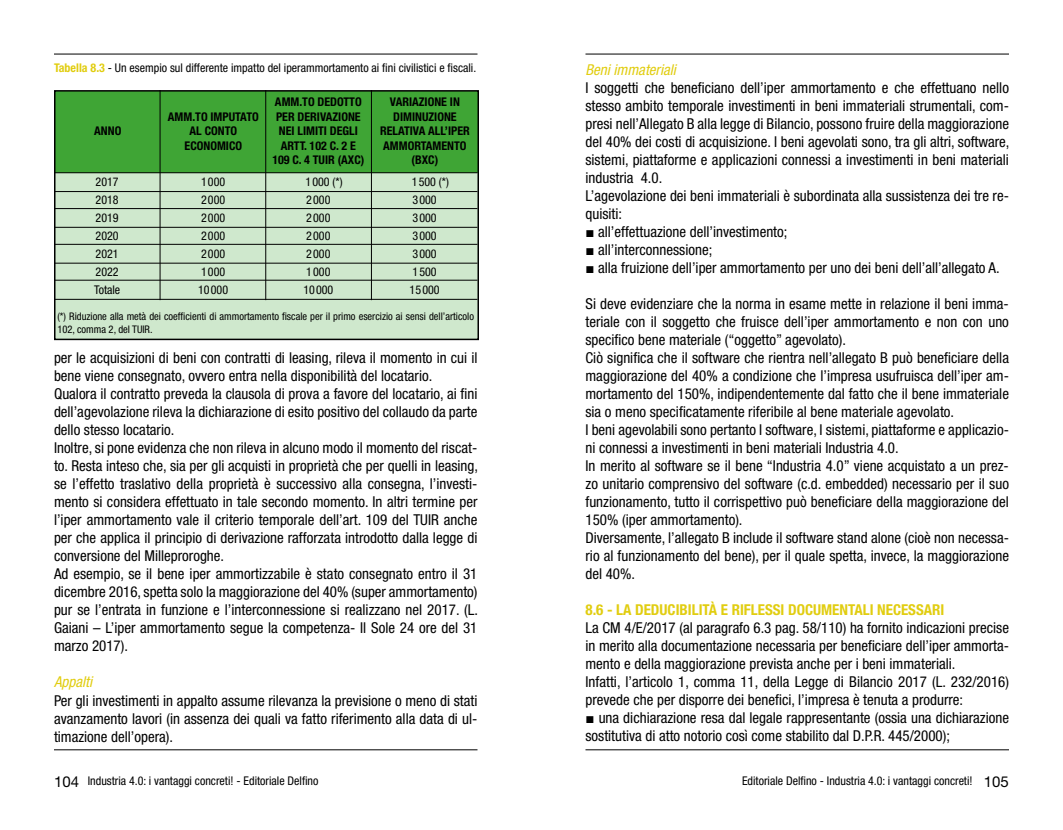
<style>
.page{position:relative;width:1063px;height:830px;background:#fff}
.page>*{position:absolute;margin:0;border:0;box-sizing:border-box;transform-origin:0 0}
.t1{font:condensed 15px/18px "Helvetica Neue LT Std";color:#000}
.t2{font:700 condensed 15px "Helvetica Neue LT Std";color:#e1cd10}
.t3{font:italic condensed 15px "Helvetica Neue LT Std";color:#e1cd10}
.t4{font:condensed 12px/18px "Helvetica Neue LT Std";color:#000}
.t5{font:700 condensed 12px/14.4px "Helvetica Neue LT Std";color:#000;text-align:center}
.t6{font:condensed 10.5px/12.6px "Helvetica Neue LT Std";color:#000}
.s1{font-weight:700;color:#e1cd10}
.s2{font-stretch:normal;font-size:15px}
.s3{font-family:"Times New Roman";font-stretch:normal}
</style>
<div class="page">
<hr style="left:54px;top:54px;width:423px;height:1px;background:#000">
<hr style="left:54px;top:749px;width:423px;height:1px;background:#000">
<hr style="left:585px;top:54px;width:424px;height:1px;background:#000">
<hr style="left:585px;top:749px;width:424px;height:1px;background:#000">
<div style="left:54px;top:91px;width:423px;height:81px;background:#3fa535"></div>
<div style="left:54px;top:173px;width:423px;height:167px;background:#cfe8cd"></div>
<div style="left:54px;top:90px;width:425px;height:250px;border:2px solid #000"></div>
<hr style="left:160px;top:90px;width:1px;height:210px;background:#000">
<hr style="left:265px;top:90px;width:1px;height:210px;background:#000">
<hr style="left:371px;top:90px;width:1px;height:210px;background:#000">
<hr style="left:55px;top:191px;width:422px;height:1px;background:#000">
<hr style="left:55px;top:227px;width:422px;height:1px;background:#000">
<hr style="left:55px;top:263px;width:422px;height:1px;background:#000">
<hr style="left:55px;top:208px;width:422px;height:1px;background:#000">
<hr style="left:55px;top:244px;width:422px;height:1px;background:#000">
<hr style="left:55px;top:280px;width:422px;height:1px;background:#000">
<hr style="left:55px;top:299px;width:422px;height:1px;background:#000">
<hr style="left:55px;top:172px;width:422px;height:1px;background:#000">
<p class="t4" style="left:54px;top:59px;width:424px"><span class="s1">Tabella 8.3</span> - Un esempio sul differente impatto del iperammortamento ai fini civilistici e fiscali.</p>
<p class="t5" style="left:380px;top:95px;width:91px">VARIAZIONE IN<br>DIMINUZIONE<br>RELATIVA ALL’IPER<br>AMMORTAMENTO (BXC)</p>
<p class="t4" style="left:410px;top:172px;width:41px">1500 (*)<br>3000<br>3000<br>3000<br>3000<br>1500<br>15000</p>
<p class="t6" style="left:57px;top:310px;width:418px">(*) Riduzione alla metà dei coefficienti di ammortamento fiscale per il primo esercizio ai sensi dell’articolo<br>102, comma 2, del TUIR.</p>
<p class="t1" style="left:54px;top:348px;width:426px">per le acquisizioni di beni con contratti di leasing, rileva il momento in cui il bene viene consegnato, ovvero entra nella disponibilità del locatario.<br>Qualora il contratto preveda la clausola di prova a favore del locatario, ai fini dell’agevolazione rileva la dichiarazione di esito positivo del collaudo da parte dello stesso locatario.<br>Inoltre, si pone evidenza che non rileva in alcuno modo il momento del riscat&shy;to. Resta inteso che, sia per gli acquisti in proprietà che per quelli in leasing, se l’effetto traslativo della proprietà è successivo alla consegna, l’investi&shy;mento si considera effettuato in tale secondo momento. In altri termine per l’iper ammortamento vale il criterio temporale dell’art. 109 del TUIR anche per che applica il principio di derivazione rafforzata introdotto dalla legge di conversione del Milleproroghe.<br>Ad esempio, se il bene iper ammortizzabile è stato consegnato entro il 31 dicembre 2016, spetta solo la maggiorazione del 40% (super ammortamento) pur se l’entrata in funzione e l’interconnessione si realizzano nel 2017. (L.<br>Gaiani – L’iper ammortamento segue la competenza- Il Sole 24 ore del 31 marzo 2017).</p>
<p class="t3" style="left:54px;top:673px;width:40px">Appalti</p>
<p class="t1" style="left:54px;top:690px;width:425px;text-align:justify">Per gli investimenti in appalto assume rilevanza la previsione o meno di stati avanzamento lavori (in assenza dei quali va fatto riferimento alla data di ul&shy;timazione dell’opera).</p>
<p class="t5" style="left:272px;top:95px;width:94px">AMM.TO DEDOTTO<br>PER DERIVAZIONE<br>NEI LIMITI DEGLI<br>ARTT. 102 C. 2 E<br>109 C. 4 TUIR (AXC)</p>
<p class="t4" style="left:303px;top:172px;width:41px">1000 (*)<br>2000<br>2000<br>2000<br>2000<br>1000<br>10000</p>
<p class="t5" style="left:168px;top:109px;width:92px">AMM.TO IMPUTATO<br>AL CONTO<br>ECONOMICO</p>
<p class="t4" style="left:198px;top:172px;width:31px">1000<br>2000<br>2000<br>2000<br>2000<br>1000<br>10000</p>
<p class="t5" style="left:94px;top:123px;width:29px">ANNO</p>
<p class="t4" style="left:94px;top:172px;width:28px">2017<br>2018<br>2019<br>2020<br>2021<br>2022<br>Totale</p>
<p class="t4" style="left:54px;top:770px;width:266px"><span class="s2">104</span> Industria 4.0: i vantaggi concreti! - Editoriale Delfino</p>
<p class="t3" style="left:585px;top:61px;width:92px">Beni immateriali</p>
<p class="t1" style="left:585px;top:78px;width:426px">I soggetti che beneficiano dell’iper ammortamento e che effettuano nello stesso ambito temporale investimenti in beni immateriali strumentali, com&shy;presi nell’Allegato B alla legge di Bilancio, possono fruire della maggiorazione del 40% dei costi di acquisizione. I beni agevolati sono, tra gli altri, software, sistemi, piattaforme e applicazioni connessi a investimenti in beni materiali industria 4.0.<br>L’agevolazione dei beni immateriali è subordinata alla sussistenza dei tre re&shy;quisiti:</p>
<p class="t1" style="left:585px;top:222px;width:203px"><span class="s3">■</span> all’effettuazione dell’investimento;</p>
<p class="t1" style="left:585px;top:240px;width:128px"><span class="s3">■</span> all’interconnessione;</p>
<p class="t1" style="left:585px;top:258px;width:416px"><span class="s3">■</span> alla fruizione dell’iper ammortamento per uno dei beni dell’all’allegato A.</p>
<p class="t1" style="left:585px;top:294px;width:425px">Si deve evidenziare che la norma in esame mette in relazione il beni imma&shy;teriale con il soggetto che fruisce dell’iper ammortamento e non con uno specifico bene materiale (“oggetto” agevolato).<br>Ciò significa che il software che rientra nell’allegato B può beneficiare della maggiorazione del 40% a condizione che l’impresa usufruisca dell’iper am&shy;mortamento del 150%, indipendentemente dal fatto che il bene immateriale sia o meno specificatamente riferibile al bene materiale agevolato.<br>I beni agevolabili sono pertanto I software, I sistemi, piattaforme e applicazio&shy;ni connessi a investimenti in beni materiali Industria 4.0.<br>In merito al software se il bene “Industria 4.0” viene acquistato a un prez&shy;zo unitario comprensivo del software (c.d. embedded) necessario per il suo funzionamento, tutto il corrispettivo può beneficiare della maggiorazione del 150% (iper ammortamento).<br>Diversamente, l’allegato B include il software stand alone (cioè non necessa&shy;rio al funzionamento del bene), per il quale spetta, invece, la maggiorazione del 40%.</p>
<p class="t2" style="left:585px;top:600px;width:360px">8.6 - LA DEDUCIBILITÀ E RIFLESSI DOCUMENTALI NECESSARI</p>
<p class="t1" style="left:585px;top:618px;width:425px">La CM 4/E/2017 (al paragrafo 6.3 pag. 58/110) ha fornito indicazioni precise in merito alla documentazione necessaria per beneficiare dell’iper ammorta&shy;mento e della maggiorazione prevista anche per i beni immateriali.<br>Infatti, l’articolo 1, comma 11, della Legge di Bilancio 2017 (L. 232/2016) prevede che per disporre dei benefici, l’impresa è tenuta a produrre:</p>
<p class="t1" style="left:585px;top:708px;width:425px"><span class="s3">■</span> una dichiarazione resa dal legale rappresentante (ossia una dichiarazione sostitutiva di atto notorio così come stabilito dal D.P.R. 445/2000);</p>
<p class="t4" style="left:742px;top:770px;width:268px">Editoriale Delfino - Industria 4.0: i vantaggi concreti! <span class="s2">105</span></p>
</div>
